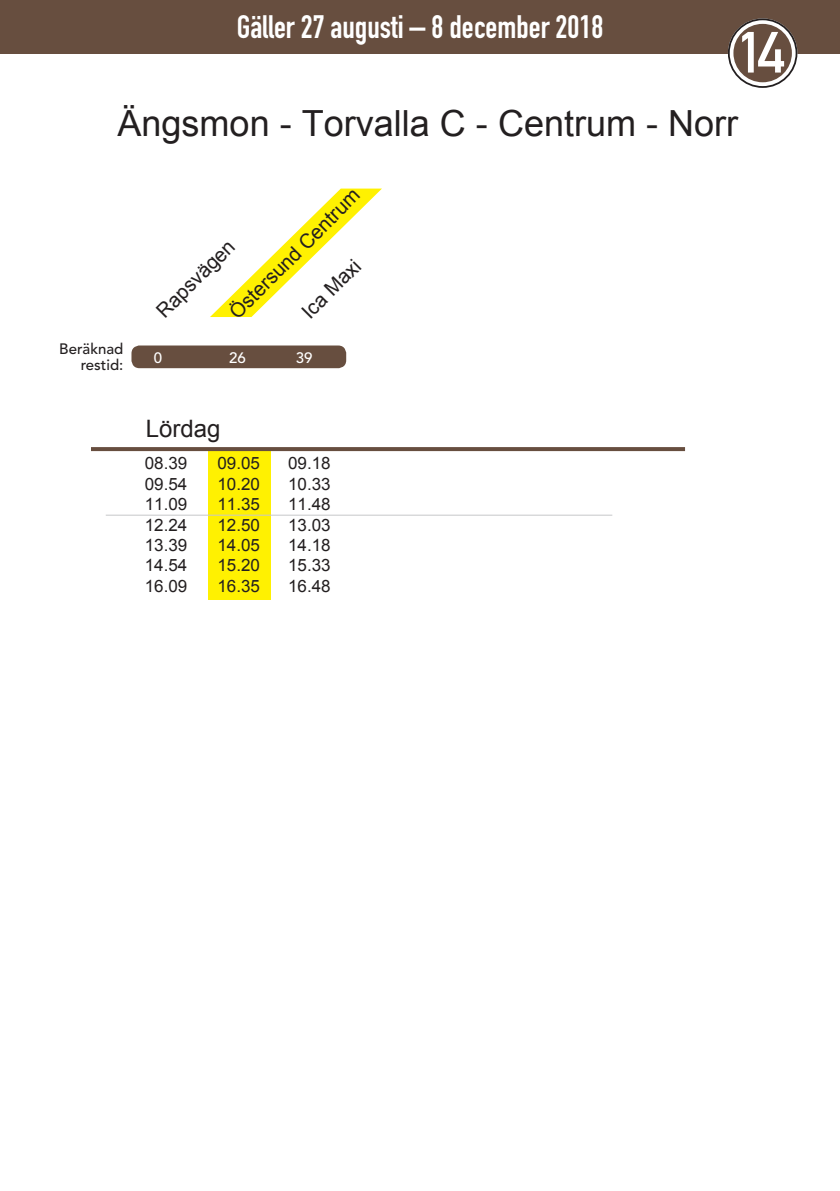
<style>
.page{position:relative;width:840px;height:1191px;background:#fff}
.page>*{position:absolute;margin:0;border:0;box-sizing:border-box;transform-origin:0 0}
.t1{font:57px "DIN Mittelschrift";color:#fff}
.t2{font:36px "Arial";color:#231f20}
.t3{font:32px "DIN Engschrift Std";color:#fff}
.t4{font:24px "Arial";color:#231f20}
.t5{font:20px "Arial";color:#231f20}
.t6{font:17px "Arial";color:#231f20}
.t7{font:500 15px/16px "Avenir LT Std";color:#231f20;text-align:right}
.t8{font:500 15px "Avenir LT Std";color:#fff}
.s1{font-size:64px;color:#fff}
</style>
<div class="page">
<div style="left:0;top:0;width:839px;height:54px;background:#674e3f"></div>
<svg style="left:210px;top:189px;width:172px;height:128px"></svg>
<div style="left:208px;top:448px;width:63px;height:152px;background:#fff101"></div>
<svg style="left:92px;top:447px;width:592px;height:4px;background:#6a5143"></svg>
<hr style="left:106px;top:514px;width:506px;height:1px;background:#c6c7c9">
<div style="left:727px;top:18px;width:70px;height:70px;border:14px solid #fff;border-radius:50%"></div>
<div style="left:733px;top:24px;width:58px;height:58px;background:#674e3f;border-radius:50%"></div>
<div style="left:727px;top:18px;width:70px;height:70px;border:2px solid #231f20;border-radius:50%"></div>
<div style="left:131px;top:345px;width:215px;height:23px;background:#674e3f;border-radius:8px"></div>
<h3 class="t3" style="left:236px;top:8px;width:368px">Gäller 27 augusti – 8 december 2018</h3>
<h1 class="t1" style="left:736px;top:19px;width:49px">14</h1>
<h2 class="t2" style="left:-3px;top:99px;width:742px"><span class="s1">14</span> Ängsmon - Torvalla C - Centrum - Norr</h2>
<p class="t7" style="left:59px;top:341px;width:66px">Beräknad restid:</p>
<p class="t5" style="left:223px;top:306px;width:176px;rotate:-45deg">Östersund Centrum</p>
<p class="t5" style="left:150px;top:305px;width:103px;rotate:-45deg">Rapsvägen</p>
<p class="t5" style="left:295px;top:306px;width:76px;rotate:-45deg">Ica Maxi</p>
<p class="t8" style="left:154px;top:349px;width:10px">0</p>
<p class="t8" style="left:229px;top:349px;width:18px">26</p>
<p class="t8" style="left:295px;top:349px;width:18px">39</p>
<h3 class="t4" style="left:146px;top:412px;width:76px">Lördag</h3>
<p class="t6" style="left:145px;top:452px;width:44px">08.39</p>
<p class="t6" style="left:217px;top:452px;width:44px">09.05</p>
<p class="t6" style="left:288px;top:452px;width:44px">09.18</p>
<p class="t6" style="left:145px;top:472px;width:44px">09.54</p>
<p class="t6" style="left:217px;top:472px;width:44px">10.20</p>
<p class="t6" style="left:288px;top:472px;width:44px">10.33</p>
<p class="t6" style="left:145px;top:493px;width:44px">11.09</p>
<p class="t6" style="left:217px;top:493px;width:44px">11.35</p>
<p class="t6" style="left:288px;top:493px;width:44px">11.48</p>
<p class="t6" style="left:145px;top:513px;width:44px">12.24</p>
<p class="t6" style="left:217px;top:513px;width:44px">12.50</p>
<p class="t6" style="left:288px;top:513px;width:44px">13.03</p>
<p class="t6" style="left:145px;top:534px;width:44px">13.39</p>
<p class="t6" style="left:217px;top:534px;width:44px">14.05</p>
<p class="t6" style="left:288px;top:534px;width:44px">14.18</p>
<p class="t6" style="left:145px;top:554px;width:44px">14.54</p>
<p class="t6" style="left:217px;top:554px;width:44px">15.20</p>
<p class="t6" style="left:288px;top:554px;width:44px">15.33</p>
<p class="t6" style="left:145px;top:574px;width:44px">16.09</p>
<p class="t6" style="left:217px;top:574px;width:44px">16.35</p>
<p class="t6" style="left:288px;top:574px;width:44px">16.48</p>
</div>
